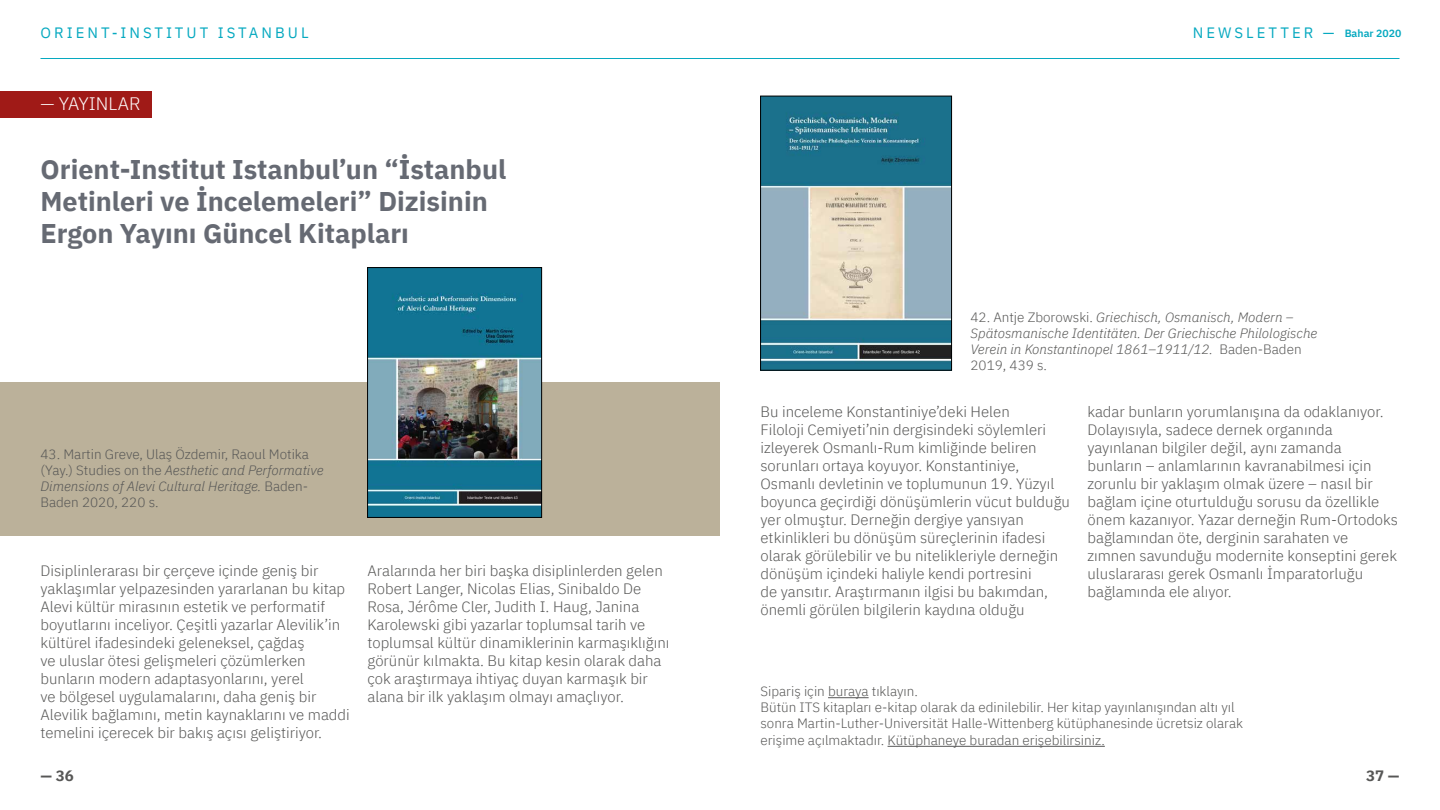
<style>
.page{position:relative;width:1440px;height:810px;background:#fff}
.page>*{position:absolute;margin:0;border:0;box-sizing:border-box;transform-origin:0 0}
.t1{font:700 27px/32.4px "IBM Plex Sans";color:#666a73}
.t2{font:300 18px "IBM Plex Sans";color:#fff}
.t3{font:300 15px/18px "IBM Plex Sans";color:#575756}
.t4{font:15px "IBM Plex Sans";letter-spacing:.2em;color:#06a9c0}
.t5{font:700 15px "IBM Plex Sans";color:#575756}
.t6{font:300 13.5px/16.2px "IBM Plex Sans";color:#575756}
.t7{font:italic 300 13.5px/16.2px "IBM Plex Sans";color:#575756}
.s1{font-weight:600;font-size:10.5px}
.s2{font-style:italic}
.s3{font-style:normal}
</style>
<div class="page">
<hr style="left:40px;top:58px;width:1360px;height:1px;background:#06a9c0">
<div style="left:0;top:383px;width:720px;height:153px;background:#bbb19a"></div>
<div style="left:0;top:91px;width:151px;height:26px;background:#a01a17"></div>
<img style="left:370px;top:270px;width:170px;height:245px">
<div style="left:368px;top:268px;width:174px;height:249px;border:1px solid #000"></div>
<img style="left:763px;top:98px;width:187px;height:270px">
<div style="left:761px;top:96px;width:191px;height:274px;border:1px solid #000"></div>
<hr style="left:828px;top:697px;width:41px;height:1px;background:#575756">
<hr style="left:888px;top:746px;width:217px;height:1px;background:#575756">
<p class="t4" style="left:40px;top:21px;width:270px">ORIENT-INSTITUT ISTANBUL</p>
<p class="t4" style="left:1193px;top:21px;width:210px">NEWSLETTER — <span class="s1">Bahar 2020</span></p>
<p class="t2" style="left:40px;top:90px;width:102px">— YAYINLAR</p>
<h1 class="t1" style="left:40px;top:151px;width:467px">Orient-Institut Istanbul’un “İstanbul<br>Metinleri ve İncelemeleri” Dizisinin<br>Ergon Yayını Güncel Kitapları</h1>
<p class="t6" style="left:40px;top:445px;width:285px">43. Martin Greve, Ulaş Özdemir, Raoul Motika (Yay.) Studies on the <span class="s2">Aesthetic and Performative Dimensions of Alevi Cultural Heritage.</span> Baden-Baden 2020, 220 s.</p>
<p class="t3" style="left:40px;top:561px;width:311px">Disiplinlerarası bir çerçeve içinde geniş bir yaklaşımlar yelpazesinden yararlanan bu kitap Alevi kültür mirasının estetik ve performatif boyutlarını inceliyor. Çeşitli yazarlar Alevilik’in kültürel ifadesindeki geleneksel, çağdaş<br>ve uluslar ötesi gelişmeleri çözümlerken bunların modern adaptasyonlarını, yerel<br>ve bölgesel uygulamalarını, daha geniş bir Alevilik bağlamını, metin kaynaklarını ve maddi temelini içerecek bir bakış açısı geliştiriyor.</p>
<p class="t3" style="left:368px;top:561px;width:304px">Aralarında her biri başka disiplinlerden gelen Robert Langer, Nicolas Elias, Sinibaldo De Rosa, Jérôme Cler, Judith I. Haug, Janina Karolewski gibi yazarlar toplumsal tarih ve toplumsal kültür dinamiklerinin karmaşıklığını görünür kılmakta. Bu kitap kesin olarak daha çok araştırmaya ihtiyaç duyan karmaşık bir alana bir ilk yaklaşım olmayı amaçlıyor.</p>
<p class="t7" style="left:970px;top:308px;width:348px"><span class="s3">42. Antje Zborowski.</span> Griechisch, Osmanisch, Modern – Spätosmanische Identitäten. Der Griechische Philologische Verein in Konstantinopel 1861–1911/12. <span class="s3">Baden-Baden 2019, 439 s.</span></p>
<p class="t3" style="left:760px;top:401px;width:311px">Bu inceleme Konstantiniye’deki Helen<br>Filoloji Cemiyeti’nin dergisindeki söylemleri izleyerek Osmanlı-Rum kimliğinde beliren sorunları ortaya koyuyor. Konstantiniye, Osmanlı devletinin ve toplumunun 19. Yüzyıl boyunca geçirdiği dönüşümlerin vücut bulduğu yer olmuştur. Derneğin dergiye yansıyan etkinlikleri bu dönüşüm süreçlerinin ifadesi olarak görülebilir ve bu nitelikleriyle derneğin dönüşüm içindeki haliyle kendi portresini<br>de yansıtır. Araştırmanın ilgisi bu bakımdan, önemli görülen bilgilerin kaydına olduğu</p>
<p class="t3" style="left:1088px;top:401px;width:312px">kadar bunların yorumlanışına da odaklanıyor.<br>Dolayısıyla, sadece dernek organında yayınlanan bilgiler değil, aynı zamanda bunların – anlamlarının kavranabilmesi için zorunlu bir yaklaşım olmak üzere – nasıl bir bağlam içine oturtulduğu sorusu da özellikle önem kazanıyor. Yazar derneğin Rum-Ortodoks bağlamından öte, derginin sarahaten ve zımnen savunduğu modernite konseptini gerek uluslararası gerek Osmanlı İmparatorluğu bağlamında ele alıyor.</p>
<p class="t6" style="left:760px;top:682px;width:484px">Sipariş için buraya tıklayın.<br>Bütün ITS kitapları e-kitap olarak da edinilebilir. Her kitap yayınlanışından altı yıl sonra Martin-Luther-Universität Halle-Wittenberg kütüphanesinde ücretsiz olarak erişime açılmaktadır. Kütüphaneye buradan erişebilirsiniz.</p>
<p class="t5" style="left:40px;top:764px;width:35px">— 36</p>
<p class="t5" style="left:1366px;top:764px;width:35px">37 —</p>
</div>
